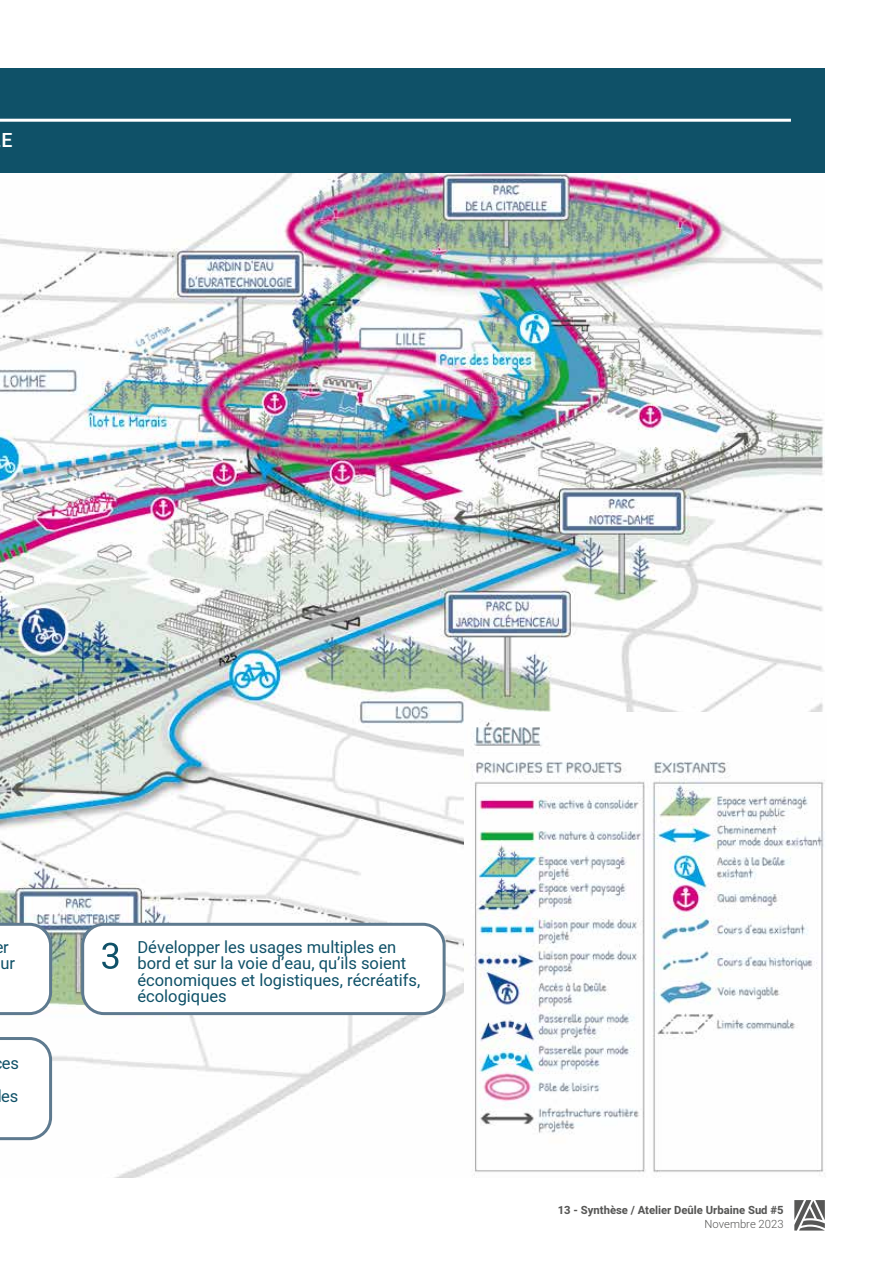
<style>
.page{position:relative;width:893px;height:1263px;background:#fff}
.page>*{position:absolute;margin:0;border:0;box-sizing:border-box;transform-origin:0 0}
.t1{font:500 19.5px "Heebo";color:#fff}
.t2{font:16.5px/16.5px "Heebo";color:#0f5168}
.t3{font:700 11.25px "Heebo";color:#575756}
.t4{font:300 11.25px "Heebo";color:#575756}
</style>
<div class="page">
<img style="left:0;top:172px;width:825px;height:1006px">
<img style="left:465px;top:712px;width:360px;height:466px">
<svg style="left:794px;top:1200px;width:31px;height:30px"></svg>
<div style="left:0;top:68px;width:825px;height:104px;background:#0f5168"></div>
<hr style="left:0;top:119px;width:791px;height:3px;background:#fff">
<svg style="left:0;top:923px;width:52px;height:92px"></svg>
<svg style="left:0;top:1037px;width:52px;height:103px"></svg>
<div style="left:83px;top:924px;width:361px;height:89px;background:#fff;border-radius:21px"></div>
<div style="left:81px;top:923px;width:365px;height:92px;border:3px solid #5e7a8f;border-radius:21px"></div>
<svg style="left:102px;top:943px;width:16px;height:26px"></svg>
<p class="t1" style="left:2px;top:126px;width:13px">E</p>
<p class="t2" style="left:0;top:939px;width:16px">r ur</p>
<p class="t2" style="left:1px;top:1046px;width:19px;line-height:33px">es es</p>
<p class="t2" style="left:137px;top:939px;width:284px">Développer les usages multiples en bord et sur la voie d’eau, qu’ils soient économiques et logistiques, récréatifs, écologiques</p>
<p class="t3" style="left:558px;top:1203px;width:227px">13 - Synthèse / Atelier Deûle Urbaine Sud #5</p>
<p class="t4" style="left:705px;top:1216px;width:80px">Novembre 2023</p>
</div>
